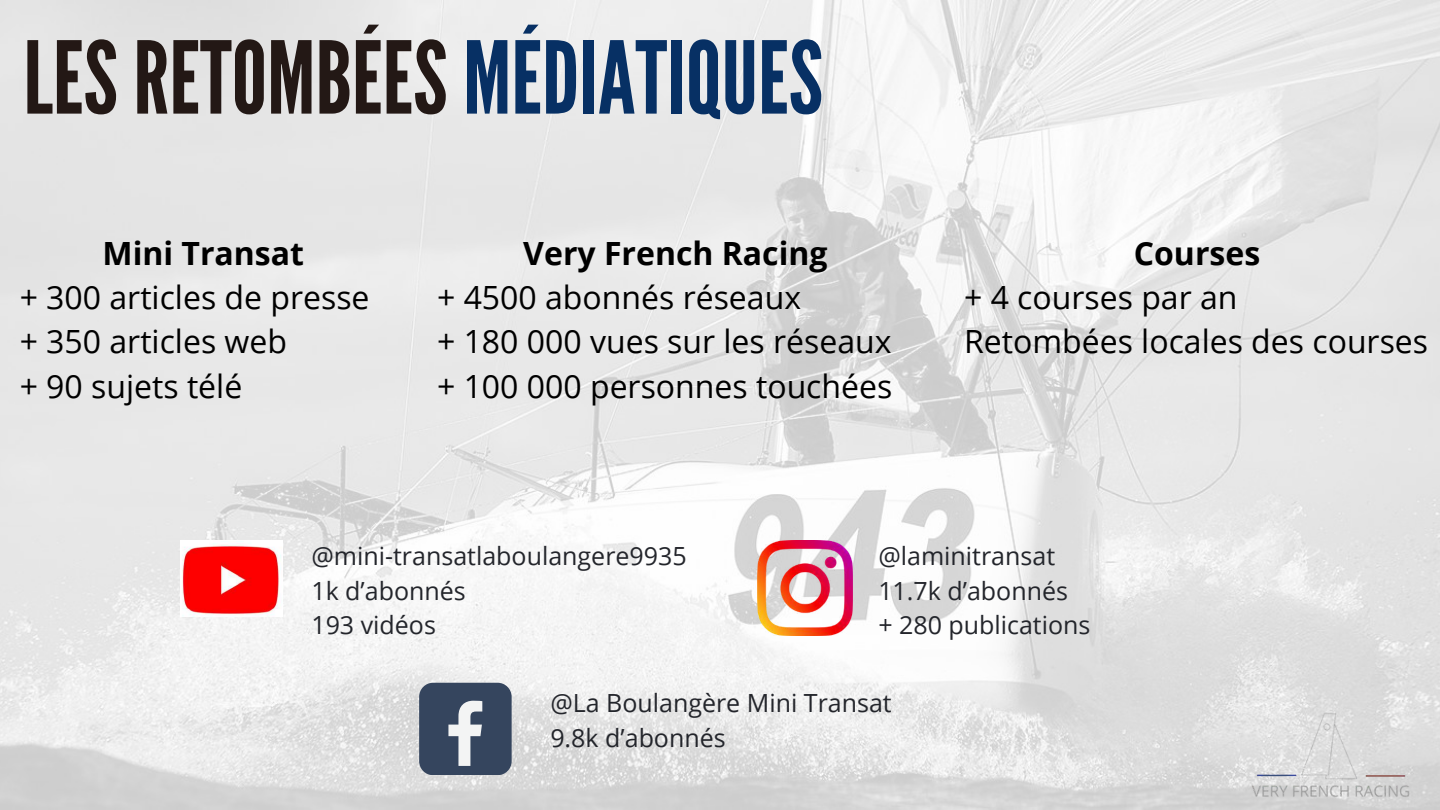
<style>
.page{position:relative;width:1440px;height:810px;background:#fff}
.page>*{position:absolute;margin:0;border:0;box-sizing:border-box;transform-origin:0 0}
.t1{font:100px "League Gothic";color:#231815}
.t2{font:32px/44.2px "Open Sans";color:#000}
.t3{font:700 32px "Open Sans";color:#000}
.t4{font:25px/34.5px "Open Sans";color:#23252b}
.s1{color:#073064}
</style>
<div class="page">
<img style="left:0;top:0;width:1440px;height:810px">
<img style="left:180px;top:541px;width:102px;height:76px">
<img style="left:758px;top:541px;width:94px;height:94px">
<div style="left:419px;top:683px;width:92px;height:92px;background:#35455e;border-radius:14px"></div>
<svg style="left:448px;top:701px;width:34px;height:65px"></svg>
<img style="left:1224px;top:696px;width:216px;height:114px">
<h1 class="t1" style="left:23px;top:20px;width:801px">LESRETOMBÉES <span class="s1">MÉDIATIQUES</span></h1>
<p class="t3" style="left:103px;top:231px;width:203px">Mini Transat</p>
<p class="t2" style="left:20px;top:275px;width:351px">+ 300 articles de presse + 350 articles web<br>+ 90 sujets télé</p>
<p class="t3" style="left:523px;top:231px;width:306px">Very French Racing</p>
<p class="t2" style="left:437px;top:275px;width:457px">+ 4500 abonnés réseaux<br>+ 180 000 vues sur les réseaux + 100 000 personnes touchées</p>
<p class="t3" style="left:1134px;top:231px;width:128px">Courses</p>
<p class="t2" style="left:964px;top:275px;width:466px">+ 4 courses par an<br>Retombées locales des courses</p>
<p class="t4" style="left:311px;top:538px;width:377px">@mini-transatlaboulangere9935<br>1k d’abonnés<br>193 vidéos</p>
<p class="t4" style="left:878px;top:538px;width:214px">@laminitransat<br>11.7k d’abonnés<br>+ 280 publications</p>
<p class="t4" style="left:550px;top:685px;width:343px">@La Boulangère Mini Transat<br>9.8k d’abonnés</p>
</div>
